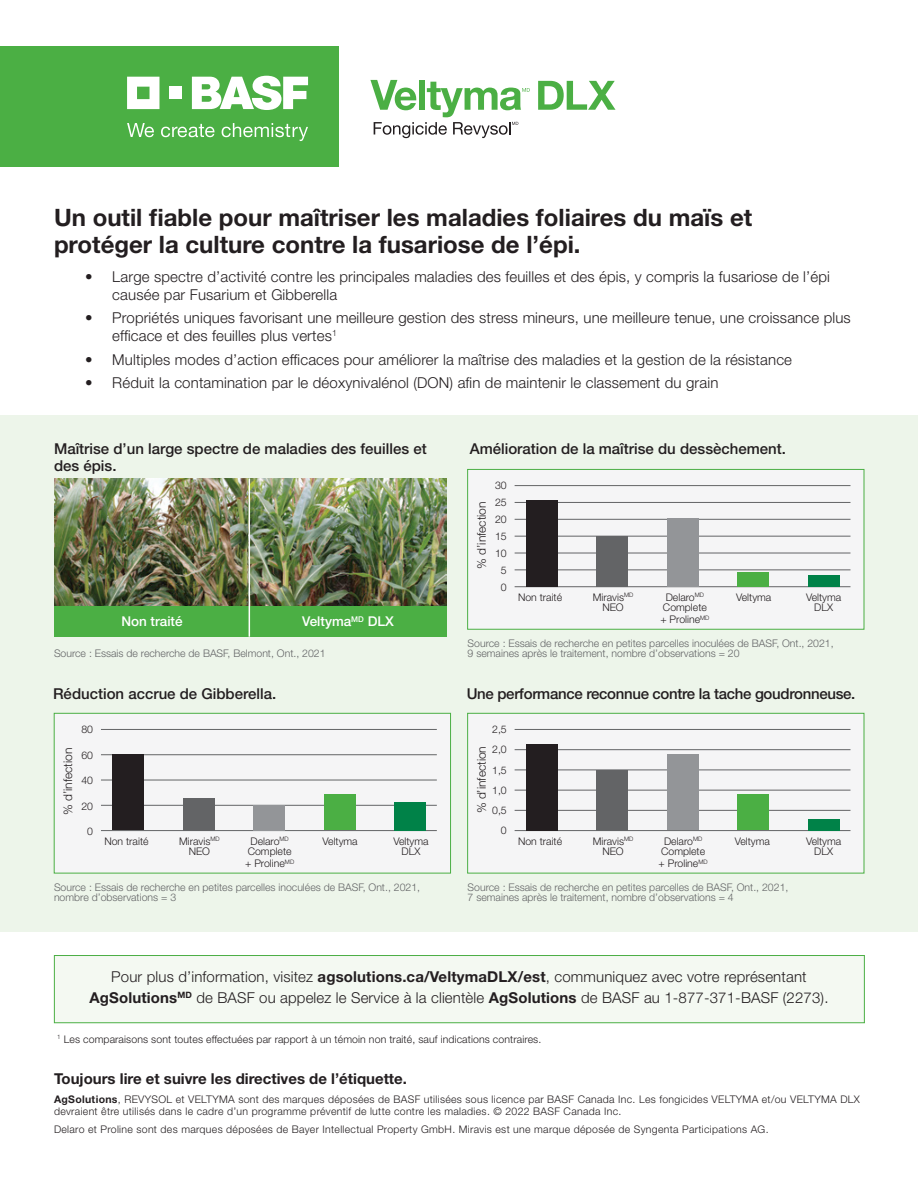
<style>
.page{position:relative;width:918px;height:1188px;background:#fff}
.page>*{position:absolute;margin:0;border:0;box-sizing:border-box;transform-origin:0 0}
.t1{font:700 24px/27px "Helvetica Neue LT Std";color:#231e20}
.t2{font:300 15px/18px "Helvetica Neue LT Std";letter-spacing:.01em;color:#231e20}
.t3{font:500 15px/17.2px "Helvetica Neue LT Std";color:#231e20}
.t4{font:500 15px "Helvetica Neue LT Std";letter-spacing:-.02em;color:#231e20}
.t5{font:700 15px "Helvetica Neue LT Std";color:#231e20}
.t6{font:500 13.5px "Helvetica Neue LT Std";color:#fff}
.t7{font:300 12px "Helvetica Neue LT Std";color:#231e20}
.t8{font:300 10.5px/17px "Helvetica Neue LT Std";letter-spacing:.03em;color:#231e20;text-align:center}
.t9{font:300 10.5px/10.5px "Helvetica Neue LT Std";color:#636466}
.t10{font:300 10.5px/10.5px "Helvetica Neue LT Std";color:#231e20;text-align:center}
.t11{font:300 10.5px "Helvetica Neue LT Std";letter-spacing:.01em;color:#231e20}
.t12{font:300 6.15px "Helvetica Neue LT Std";color:#231e20}
.s1{font-weight:700}
</style>
<div class="page">
<div style="left:0;top:415px;width:918px;height:517px;background:#edf5ea"></div>
<div style="left:54px;top:955px;width:811px;height:68px;background:#f4f9f2;border:1px solid #4baf44"></div>
<div style="left:0;top:46px;width:338px;height:121px;background:#4baf44"></div>
<svg style="left:127px;top:77px;width:32px;height:32px"></svg>
<div style="left:169px;top:87px;width:13px;height:12px;background:#fff"></div>
<svg style="left:192px;top:76px;width:116px;height:34px"></svg>
<svg style="left:127px;top:123px;width:27px;height:14px"></svg>
<svg style="left:161px;top:124px;width:54px;height:13px"></svg>
<svg style="left:222px;top:123px;width:86px;height:18px"></svg>
<img style="left:54px;top:478px;width:195px;height:128px">
<img style="left:250px;top:478px;width:196px;height:128px">
<div style="left:54px;top:606px;width:196px;height:31px;background:#4baf44"></div>
<div style="left:250px;top:606px;width:196px;height:31px;background:#4baf44"></div>
<hr style="left:249px;top:478px;width:1px;height:159px;background:#fff">
<div style="left:467px;top:469px;width:397px;height:160px;background:#f5f5f6;border:1px solid #4baf44"></div>
<hr style="left:515px;top:485px;width:335px;height:1px;background:#636466">
<hr style="left:515px;top:502px;width:335px;height:1px;background:#636466">
<hr style="left:515px;top:519px;width:335px;height:1px;background:#636466">
<hr style="left:515px;top:536px;width:335px;height:1px;background:#636466">
<hr style="left:515px;top:553px;width:335px;height:1px;background:#636466">
<hr style="left:515px;top:570px;width:335px;height:1px;background:#636466">
<hr style="left:515px;top:586px;width:335px;height:1px;background:#636466">
<div style="left:526px;top:500px;width:32px;height:87px;background:#231e20"></div>
<div style="left:596px;top:536px;width:32px;height:51px;background:#636466"></div>
<div style="left:667px;top:518px;width:32px;height:69px;background:#939598"></div>
<div style="left:737px;top:572px;width:32px;height:15px;background:#4baf44"></div>
<div style="left:808px;top:575px;width:32px;height:12px;background:#008248"></div>
<div style="left:467px;top:713px;width:397px;height:160px;background:#f5f5f6;border:1px solid #4baf44"></div>
<hr style="left:515px;top:729px;width:335px;height:1px;background:#636466">
<hr style="left:515px;top:749px;width:335px;height:1px;background:#636466">
<hr style="left:515px;top:770px;width:335px;height:1px;background:#636466">
<hr style="left:515px;top:790px;width:335px;height:1px;background:#636466">
<hr style="left:515px;top:810px;width:335px;height:1px;background:#636466">
<hr style="left:515px;top:830px;width:335px;height:1px;background:#636466">
<div style="left:526px;top:744px;width:32px;height:86px;background:#231e20"></div>
<div style="left:596px;top:770px;width:32px;height:60px;background:#636466"></div>
<div style="left:667px;top:755px;width:32px;height:75px;background:#939598"></div>
<div style="left:737px;top:794px;width:32px;height:36px;background:#4baf44"></div>
<div style="left:808px;top:819px;width:32px;height:11px;background:#008248"></div>
<div style="left:54px;top:713px;width:397px;height:160px;background:#f5f5f6;border:1px solid #4baf44"></div>
<hr style="left:101px;top:729px;width:336px;height:1px;background:#636466">
<hr style="left:101px;top:754px;width:336px;height:1px;background:#636466">
<hr style="left:101px;top:780px;width:336px;height:1px;background:#636466">
<hr style="left:101px;top:805px;width:336px;height:1px;background:#636466">
<hr style="left:101px;top:830px;width:336px;height:1px;background:#636466">
<div style="left:112px;top:755px;width:32px;height:75px;background:#231e20"></div>
<div style="left:183px;top:798px;width:31px;height:32px;background:#636466"></div>
<div style="left:253px;top:805px;width:32px;height:25px;background:#939598"></div>
<div style="left:324px;top:794px;width:31px;height:36px;background:#4baf44"></div>
<div style="left:394px;top:802px;width:32px;height:28px;background:#008248"></div>
<svg style="left:538px;top:81px;width:78px;height:29px"></svg>
<svg style="left:370px;top:80px;width:160px;height:58px"></svg>
<h1 class="t1" style="left:54px;top:204px;width:700px">Un outil fiable pour maîtriser les maladies foliaires du maïs et protéger la culture contre la fusariose de l’épi.</h1>
<p class="t2" style="left:112px;top:267px;width:719px;text-indent:-27px">• Large spectre d’activité contre les principales maladies des feuilles et des épis, y compris la fusariose de l’épi causée par Fusarium et Gibberella</p>
<p class="t2" style="left:112px;top:309px;width:740px;text-indent:-27px">• Propriétés uniques favorisant une meilleure gestion des stress mineurs, une meilleure tenue, une croissance plus efficace et des feuilles plus vertes<sup>1</sup></p>
<p class="t2" style="left:85px;top:350px;width:708px">• Multiples modes d’action efficaces pour améliorer la maîtrise des maladies et la gestion de la résistance</p>
<p class="t2" style="left:85px;top:373px;width:635px">• Réduit la contamination par le déoxynivalénol (DON) afin de maintenir le classement du grain</p>
<p class="t3" style="left:54px;top:440px;width:374px">Maîtrise d’un large spectre de maladies des feuilles et des épis.</p>
<p class="t3" style="left:470px;top:440px;width:318px">Amélioration de la maîtrise du dessèchement.</p>
<p class="t6" style="left:121px;top:613px;width:63px">Non traité</p>
<p class="t6" style="left:302px;top:613px;width:93px">Veltyma<sup>MD</sup> DLX</p>
<p class="t7" style="left:474px;top:569px;width:69px;rotate:-90deg">% d’infection</p>
<p class="t8" style="left:495px;top:477px;width:13px">30<br>25<br>20<br>15<br>10<br>5<br>0</p>
<p class="t10" style="left:593px;top:592px;width:42px">Miravis<sup>MD<br></sup>NEO</p>
<p class="t10" style="left:663px;top:592px;width:45px;text-align:left">Delaro<sup>MD<br></sup>Complete</p>
<p class="t10" style="left:660px;top:614px;width:51px">+ Proline<sup>MD</sup></p>
<p class="t10" style="left:518px;top:592px;width:46px">Non traité</p>
<p class="t10" style="left:736px;top:592px;width:37px">Veltyma</p>
<p class="t10" style="left:806px;top:592px;width:37px">Veltyma<br>DLX</p>
<p class="t9" style="left:54px;top:647px;width:273px">Source : Essais de recherche de BASF, Belmont, Ont., 2021</p>
<p class="t9" style="left:468px;top:638px;width:368px">Source : Essais de recherche en petites parcelles inoculées de BASF, Ont., 2021,<br>9 semaines après le traitement, nombre d’observations = 20</p>
<p class="t3" style="left:53px;top:685px;width:225px">Réduction accrue de Gibberella.</p>
<p class="t4" style="left:467px;top:685px;width:390px">Une performance reconnue contre la tache goudronneuse.</p>
<p class="t7" style="left:60px;top:815px;width:69px;rotate:-90deg">% d’infection</p>
<p class="t8" style="left:81px;top:721px;width:13px">80</p>
<p class="t8" style="left:81px;top:746px;width:13px">60</p>
<p class="t8" style="left:81px;top:772px;width:13px">40</p>
<p class="t8" style="left:81px;top:797px;width:13px">20</p>
<p class="t8" style="left:87px;top:823px;width:7px">0</p>
<p class="t8" style="left:189px;top:843px;width:23px">NEO</p>
<p class="t10" style="left:248px;top:835px;width:45px;text-align:left">Delaro<sup>MD<br></sup>Complete</p>
<p class="t10" style="left:245px;top:858px;width:51px">+ Proline<sup>MD</sup></p>
<p class="t12" style="left:210px;top:835px;width:11px">MD</p>
<p class="t10" style="left:104px;top:835px;width:46px">Non traité</p>
<p class="t10" style="left:179px;top:835px;width:33px">Miravis</p>
<p class="t10" style="left:323px;top:835px;width:37px">Veltyma</p>
<p class="t10" style="left:393px;top:835px;width:37px">Veltyma<br>DLX</p>
<p class="t8" style="left:492px;top:719px;width:16px;line-height:20.2px;text-align:right">2,5<br>2,0<br>1,5<br>1,0<br>0,5<br>0</p>
<p class="t7" style="left:474px;top:813px;width:69px;rotate:-90deg">% d’infection</p>
<p class="t10" style="left:593px;top:835px;width:42px">Miravis<sup>MD<br></sup>NEO</p>
<p class="t10" style="left:661px;top:835px;width:45px;text-align:left">Delaro<sup>MD<br></sup>Complete</p>
<p class="t10" style="left:659px;top:858px;width:51px">+ Proline<sup>MD</sup></p>
<p class="t10" style="left:518px;top:835px;width:46px">Non traité</p>
<p class="t10" style="left:735px;top:835px;width:37px">Veltyma</p>
<p class="t10" style="left:806px;top:835px;width:37px">Veltyma<br>DLX</p>
<p class="t9" style="left:54px;top:882px;width:368px">Source : Essais de recherche en petites parcelles inoculées de BASF, Ont., 2021, nombre d’observations = 3</p>
<p class="t9" style="left:468px;top:882px;width:322px">Source : Essais de recherche en petites parcelles de BASF, Ont., 2021,<br>7 semaines après le traitement, nombre d’observations = 4</p>
<p class="t2" style="left:89px;top:966px;width:741px;line-height:21px;text-align:center">Pour plus d’information, visitez <span class="s1">agsolutions.ca/VeltymaDLX/est</span>, communiquez avec votre représentant<br><span class="s1">AgSolutions</span><sup>MD</sup> de BASF ou appelez le Service à la clientèle <span class="s1">AgSolutions</span> de BASF au 1-877-371-BASF (2273).</p>
<p class="t11" style="left:57px;top:1032px;width:486px"><sup>1</sup> Les comparaisons sont toutes effectuées par rapport à un témoin non traité, sauf indications contraires.</p>
<p class="t5" style="left:54px;top:1069px;width:355px">Toujours lire et suivre les directives de l’étiquette.</p>
<p class="t8" style="left:54px;top:1093px;width:807px;line-height:12px;text-align:left"><span class="s1">AgSolutions</span>, REVYSOL et VELTYMA sont des marques déposées de BASF utilisées sous licence par BASF Canada Inc. Les fongicides VELTYMA et/ou VELTYMA DLX devraient être utilisés dans le cadre d’un programme préventif de lutte contre les maladies. © 2022 BASF Canada Inc.</p>
<p class="t8" style="left:54px;top:1121px;width:716px">Delaro et Proline sont des marques déposées de Bayer Intellectual Property GmbH. Miravis est une marque déposée de Syngenta Participations AG.</p>
</div>
